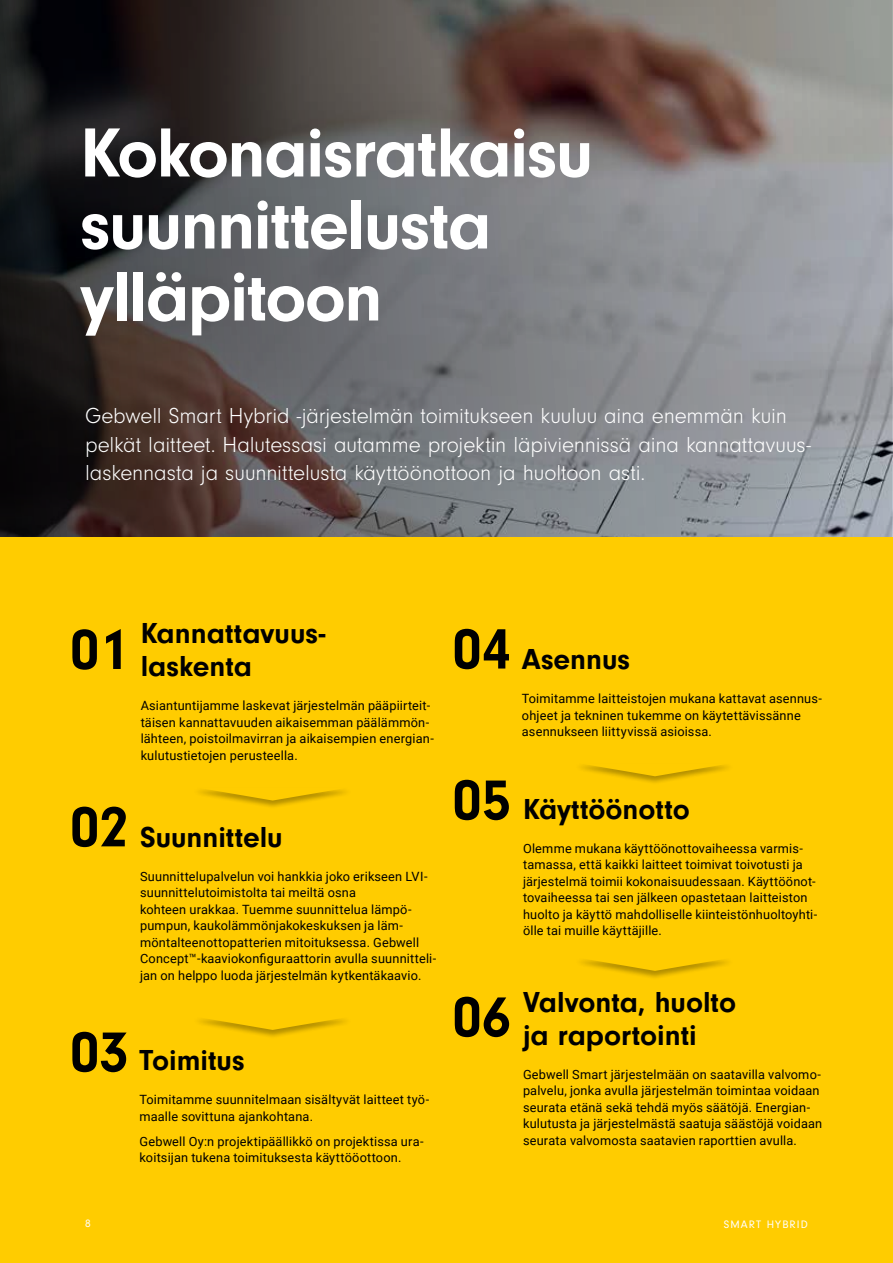
<style>
.page{position:relative;width:893px;height:1263px;background:#fff}
.page>*{position:absolute;margin:0;border:0;box-sizing:border-box;transform-origin:0 0}
.t1{font:700 72px/72px "Neuzeit Gro";letter-spacing:-.02em;color:#fff}
.t2{font:700 58.65px "Neuzeit Gro";color:#000}
.t3{font:700 30px/33px "Neuzeit Gro";color:#000}
.t4{font:300 22.5px/28.5px "Neuzeit Gro";letter-spacing:-.005em;color:#fff}
.t5{font:12.75px/16.5px "Roboto";letter-spacing:.01em;color:#000}
.t6{font:11.25px "Neuzeit Gro";letter-spacing:.1em;color:#fff}
</style>
<div class="page">
<svg style="left:0;top:0;width:892px;height:537px;background:#666263"></svg>
<div style="left:0;top:537px;width:893px;height:726px;background:#fc0"></div>
<div style="left:192px;top:787px;width:161px;height:22px;background:#000;opacity:.3"></div>
<svg style="left:196px;top:787px;width:153px;height:13px"></svg>
<div style="left:192px;top:1016px;width:161px;height:22px;background:#000;opacity:.3"></div>
<svg style="left:196px;top:1017px;width:153px;height:13px"></svg>
<div style="left:575px;top:763px;width:160px;height:22px;background:#000;opacity:.3"></div>
<svg style="left:578px;top:763px;width:153px;height:13px"></svg>
<div style="left:575px;top:957px;width:160px;height:22px;background:#000;opacity:.3"></div>
<svg style="left:578px;top:958px;width:153px;height:13px"></svg>
<h1 class="t1" style="left:80px;top:117px;width:514px">Kokonaisratkaisu suunnittelusta ylläpitoon</h1>
<h3 class="t4" style="left:85px;top:402px;width:727px">Gebwell Smart Hybrid -järjestelmän toimitukseen kuuluu aina enemmän kuin pelkät laitteet. Halutessasi autamme projektin läpiviennissä aina kannattavuus&shy;laskennasta ja suunnittelusta käyttöönottoon ja huoltoon asti.</h3>
<h2 class="t2" style="left:70px;top:617px;width:60px">01</h2>
<h3 class="t3" style="left:141px;top:617px;width:186px">Kannattavuus&shy;laskenta</h3>
<p class="t5" style="left:141px;top:697px;width:295px">Asiantuntijamme laskevat järjestelmän pääpiirteit&shy;täisen kannattavuuden aikaisemman päälämmön&shy;lähteen, poistoilmavirran ja aikaisempien energian&shy;kulutustietojen perusteella.</p>
<h2 class="t2" style="left:70px;top:794px;width:60px">02</h2>
<h3 class="t3" style="left:140px;top:820px;width:144px">Suunnittelu</h3>
<p class="t5" style="left:140px;top:867px;width:298px">Suunnittelupalvelun voi hankkia joko erikseen LVI&shy;suunnittelutoimistolta tai meiltä osna<br>kohteen urakkaa. Tuemme suunnittelua lämpö&shy;pumpun, kaukolämmönjakokeskuksen ja läm&shy;möntalteenottopatterien mitoituksessa. Gebwell Concept™-kaaviokonfiguraattorin avulla suunnitteli&shy;jan on helppo luoda järjestelmän kytkentäkaavio.</p>
<h2 class="t2" style="left:70px;top:1019px;width:60px">03</h2>
<h3 class="t3" style="left:140px;top:1044px;width:107px">Toimitus</h3>
<p class="t5" style="left:140px;top:1091px;width:291px">Toimitamme suunnitelmaan sisältyvät laitteet työ&shy;maalle sovittuna ajankohtana.</p>
<p class="t5" style="left:140px;top:1132px;width:285px">Gebwell Oy:n projektipäällikkö on projektissa ura&shy;koitsijan tukena toimituksesta käyttööottoon.</p>
<h2 class="t2" style="left:452px;top:616px;width:60px">04</h2>
<h3 class="t3" style="left:522px;top:643px;width:110px">Asennus</h3>
<p class="t5" style="left:522px;top:690px;width:301px">Toimitamme laitteistojen mukana kattavat asennus&shy;ohjeet ja tekninen tukemme on käytettävissänne asennukseen liittyvissä asioissa.</p>
<h2 class="t2" style="left:452px;top:767px;width:60px">05</h2>
<h3 class="t3" style="left:523px;top:793px;width:168px">Käyttöönotto</h3>
<p class="t5" style="left:523px;top:839px;width:296px">Olemme mukana käyttöönottovaiheessa varmis&shy;tamassa, että kaikki laitteet toimivat toivotusti ja järjestelmä toimii kokonaisuudessaan. Käyttöönot&shy;tovaiheessa tai sen jälkeen opastetaan laitteiston huolto ja käyttö mahdolliselle kiinteistönhuoltoyhti&shy;ölle tai muille käyttäjille.</p>
<h2 class="t2" style="left:452px;top:984px;width:60px">06</h2>
<h3 class="t3" style="left:523px;top:986px;width:214px">Valvonta, huolto ja raportointi</h3>
<p class="t5" style="left:523px;top:1066px;width:301px">Gebwell Smart järjestelmään on saatavilla valvomo&shy;palvelu, jonka avulla järjestelmän toimintaa voidaan seurata etänä sekä tehdä myös säätöjä. Energian&shy;kulutusta ja järjestelmästä saatuja säästöjä voidaan seurata valvomosta saatavien raporttien avulla.</p>
<p class="t6" style="left:85px;top:1217px;width:7px">8</p>
<p class="t6" style="left:724px;top:1218px;width:86px">SMART HYBRID</p>
</div>
